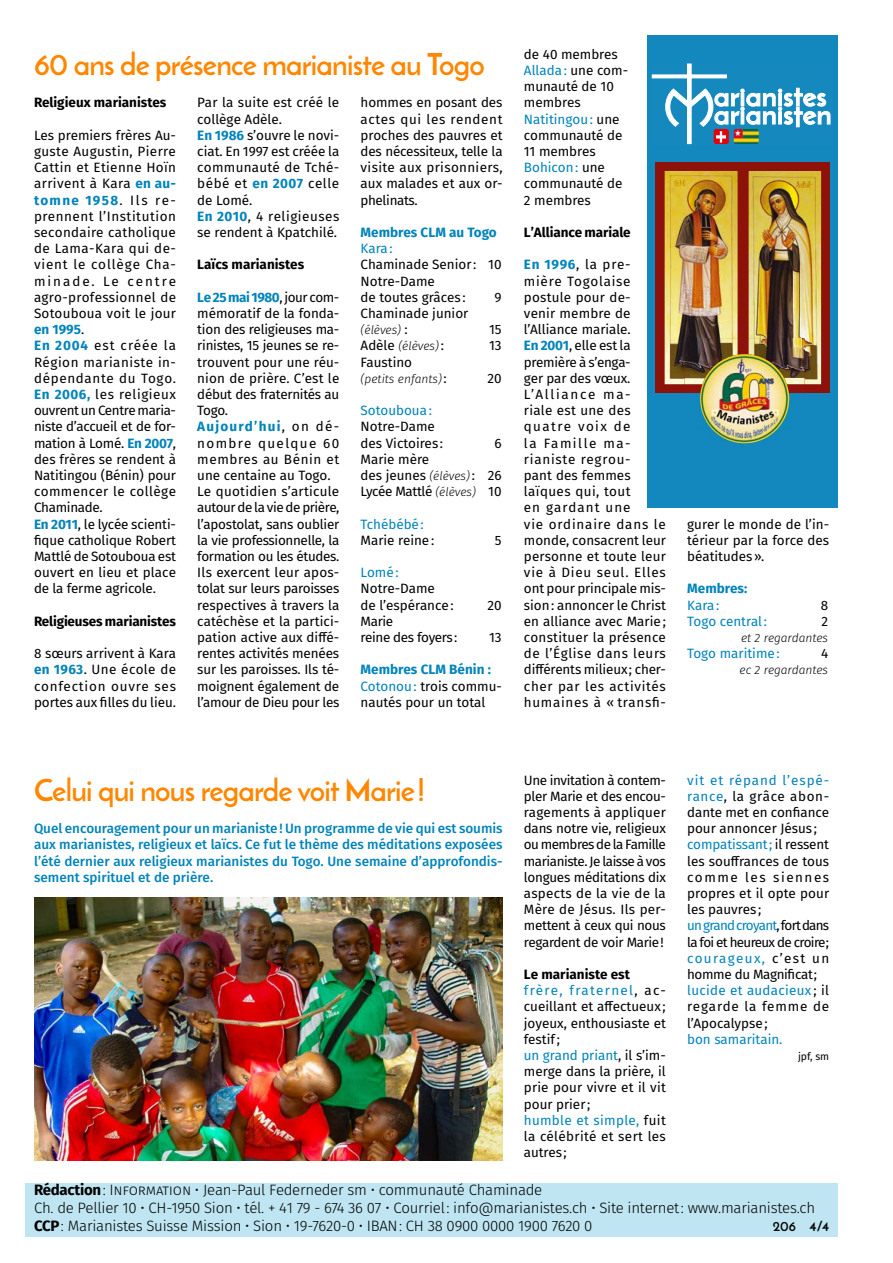
<style>
.page{position:relative;width:893px;height:1263px;background:#fff}
.page>*{position:absolute;margin:0;border:0;box-sizing:border-box;transform-origin:0 0}
.t1{font:700 30px "Josefin Sans";letter-spacing:-.025em;color:#ff8700}
.t2{font:300 15px/18px "Fira Sans";letter-spacing:-.015em;color:#000}
.t3{font:13.5px/16.2px "Fira Sans";color:#000}
.t4{font:500 13.5px/16.2px "Fira Sans";color:#0084bb;text-align:justify}
.t5{font:700 13.5px "Fira Sans";letter-spacing:-.005em;color:#000}
.t6{font:13.5px "Fira Sans";color:#0084bb}
.t7{font:700 13.5px "Fira Sans";color:#0084bb}
.t8{font:13.5px/16.2px "Fira Sans";letter-spacing:-.025em;color:#000}
.t9{font:700 13.5px "Josefin Sans";color:#000}
.t10{font:italic 300 12px "Fira Sans";color:#000}
.t11{font:10.5px "Fira Sans";color:#000}
.s1{font-weight:700;color:#0084bb}
.s2{font-weight:400;font-style:normal;font-size:13.5px}
.s3{font-weight:300;font-style:italic;font-size:12px}
.s4{color:#0084bb}
.s5{font-weight:700}
</style>
<div class="page">
<div style="left:26px;top:1183px;width:812px;height:54px;background:#bee5f1"></div>
<div style="left:648px;top:35px;width:190px;height:473px;background:#1288be"></div>
<div style="left:655px;top:162px;width:174px;height:231px;background:#8d120a"></div>
<img style="left:749px;top:171px;width:72px;height:213px">
<img style="left:665px;top:171px;width:73px;height:213px">
<svg style="left:652px;top:64px;width:178px;height:80px"></svg>
<img style="left:714px;top:129px;width:15px;height:15px">
<img style="left:734px;top:129px;width:25px;height:15px">
<img style="left:684px;top:339px;width:121px;height:105px">
<img style="left:749px;top:339px;width:34px;height:15px">
<img style="left:783px;top:339px;width:22px;height:26px">
<img style="left:789px;top:365px;width:16px;height:3px">
<img style="left:789px;top:368px;width:16px;height:3px">
<img style="left:789px;top:371px;width:16px;height:7px">
<img style="left:789px;top:378px;width:16px;height:6px">
<img style="left:684px;top:339px;width:25px;height:23px">
<img style="left:709px;top:339px;width:29px;height:15px">
<img style="left:684px;top:362px;width:16px;height:22px">
<img style="left:700px;top:354px;width:89px;height:89px">
<img style="left:34px;top:897px;width:469px;height:263px">
<h1 class="t1" style="left:34px;top:46px;width:453px">60 ans de présence marianiste au Togo</h1>
<p class="t5" style="left:34px;top:93px;width:134px">Religieux marianistes</p>
<p class="t3" style="left:34px;top:127px;width:144px">Les premiers frères Au&shy;guste Augustin, Pierre<br>Cattin et Etienne Hoïn arrivent à Kara <span class="s1">en au&shy;tomne 1958</span>. Ils re&shy;prennent l’Institution secondaire catholique de Lama-Kara qui de&shy;vient le collège Cha&shy;minade. Le centre agro-professionnel de<br>Sotouboua voit le jour <span class="s1">en 1995</span>.<br><span class="s1">En 2004</span> est créée la<br>Région marianiste in&shy;dépendante du Togo.<br><span class="s1">En 2006,</span> les religieux ouvrent un Centre maria&shy;niste d’accueil et de for&shy;mation à Lomé. <span class="s1">En 2007</span>, des frères se rendent à<br>Natitingou (Bénin) pour commencer le collège<br>Chaminade.<br><span class="s1">En 2011</span>, le lycée scienti&shy;fique catholique Robert<br>Mattlé de Sotouboua est ouvert en lieu et place de la ferme agricole.</p>
<p class="t5" style="left:34px;top:612px;width:144px">Religieuses marianistes</p>
<p class="t3" style="left:34px;top:645px;width:144px;text-align:justify">8 sœurs arrivent à Kara <span class="s1">en 1963</span>. Une école de confection ouvre ses portes aux filles du lieu.</p>
<p class="t3" style="left:197px;top:94px;width:144px">Par la suite est créé le collège Adèle.<br><span class="s1">En 1986</span> s’ouvre le novi&shy;ciat. En 1997 est créée la communauté de Tché&shy;bébé et <span class="s1">en 2007</span> celle de Lomé.<br><span class="s1">En 2010</span>, 4 religieuses se rendent à Kpatchilé.</p>
<p class="t5" style="left:197px;top:255px;width:108px">Laïcs marianistes</p>
<p class="t3" style="left:197px;top:289px;width:144px"><span class="s1">Le 25 mai 1980</span>, jour com&shy;mémoratif de la fonda&shy;tion des religieuses ma&shy;rinistes, 15 jeunes se re&shy;trouvent pour une réu&shy;nion de prière. C’est le début des fraternités au<br>Togo.<br><span class="s1">Aujourd’hui</span>, on dé&shy;nombre quelque 60 membres au Bénin et une centaine au Togo.<br>Le quotidien s’articule autour de la vie de prière, l’apostolat, sans oublier la vie professionnelle, la formation ou les études.<br>Ils exercent leur apos&shy;tolat sur leurs paroisses respectives à travers la catéchèse et la partici&shy;pation active aux diffé&shy;rentes activités menées sur les paroisses. Ils té&shy;moignent également de l’amour de Dieu pour les</p>
<p class="t3" style="left:361px;top:94px;width:144px;text-align:justify">hommes en posant des actes qui les rendent proches des pauvres et des nécessiteux, telle la visite aux prisonniers, aux malades et aux or&shy;phelinats.</p>
<p class="t7" style="left:361px;top:223px;width:138px">Membres CLM au Togo</p>
<p class="t6" style="left:361px;top:238px;width:34px">Kara:</p>
<p class="t3" style="left:361px;top:256px;width:143px">Chaminade Senior: 10<br>Notre-Dame<br>de toutes grâces :</p>
<p class="t3" style="left:494px;top:289px;width:9px">9</p>
<p class="t3" style="left:361px;top:305px;width:109px">Chaminade junior</p>
<p class="t10" style="left:361px;top:322px;width:48px">(élèves) <span class="s2">:</span></p>
<p class="t3" style="left:489px;top:321px;width:14px">15</p>
<p class="t10" style="left:361px;top:338px;width:85px"><span class="s2">Adèle</span> (élèves)<span class="s2">:</span></p>
<p class="t3" style="left:489px;top:337px;width:14px">13</p>
<p class="t3" style="left:361px;top:353px;width:53px">Faustino</p>
<p class="t10" style="left:361px;top:370px;width:88px">(petits enfants)<span class="s2">:</span></p>
<p class="t3" style="left:487px;top:370px;width:16px">20</p>
<p class="t6" style="left:361px;top:400px;width:73px">Sotouboua:</p>
<p class="t3" style="left:361px;top:418px;width:84px">Notre-Dame des Victoires :</p>
<p class="t3" style="left:494px;top:434px;width:9px">6</p>
<p class="t3" style="left:361px;top:451px;width:143px">Marie mère<br>des jeunes <span class="s3">(élèves)</span>: 26<br>Lycée Mattlé <span class="s3">(élèves)</span> 10</p>
<p class="t6" style="left:361px;top:514px;width:65px">Tchébébé:</p>
<p class="t3" style="left:361px;top:532px;width:75px">Marie reine:</p>
<p class="t3" style="left:495px;top:532px;width:8px">5</p>
<p class="t6" style="left:361px;top:562px;width:40px">Lomé:</p>
<p class="t3" style="left:361px;top:580px;width:95px">Notre-Dame<br>de l’espérance:</p>
<p class="t3" style="left:487px;top:596px;width:16px">20</p>
<p class="t8" style="left:361px;top:613px;width:98px">Marie<br>reine des foyers:</p>
<p class="t3" style="left:489px;top:629px;width:14px">13</p>
<p class="t3" style="left:361px;top:661px;width:143px"><span class="s1">Membres CLM Bénin :<br></span><span class="s4">Cotonou:</span> trois commu&shy;nautés pour un total</p>
<p class="t3" style="left:524px;top:46px;width:106px">de 40 membres<br><span class="s4">Allada:</span> une com&shy;munauté de 10 membres<br><span class="s4">Natitingou:</span> une communauté de<br>11 membres<br><span class="s4">Bohicon:</span> une communauté de<br>2 membres</p>
<p class="t5" style="left:524px;top:223px;width:108px">L’Alliance mariale</p>
<p class="t3" style="left:524px;top:256px;width:144px"><span class="s1">En 1996</span>, la pre&shy;mière Togolaise postule pour de-<br>venir membre de l’Alliance mariale.<br><span class="s1">En 2001</span>, elle est la première à s’enga-<br>ger par des vœux.<br>L’Alliance ma-<br>riale est une des quatre voix de<br>la Famille ma&shy;rianiste regrou-<br>pant des femmes laïques qui, tout<br>en gardant une<br>vie ordinaire dans le monde, consacrent leur personne et toute leur vie à Dieu seul. Elles ont pour principale mis&shy;sion: annoncer le Christ en alliance avec Marie; constituer la présence de l’Église dans leurs différents milieux; cher&shy;cher par les activités humaines à « transfi-</p>
<p class="t3" style="left:687px;top:515px;width:144px;text-align:justify">gurer le monde de l’in&shy;térieur par la force des béatitudes».</p>
<p class="t7" style="left:687px;top:579px;width:62px">Membres:</p>
<p class="t6" style="left:687px;top:595px;width:34px">Kara:</p>
<p class="t3" style="left:821px;top:596px;width:9px">8</p>
<p class="t6" style="left:687px;top:611px;width:81px">Togo central:</p>
<p class="t3" style="left:821px;top:613px;width:8px">2</p>
<p class="t10" style="left:741px;top:629px;width:89px">et 2 regardantes</p>
<p class="t6" style="left:687px;top:643px;width:94px">Togo maritime:</p>
<p class="t3" style="left:821px;top:645px;width:9px">4</p>
<p class="t10" style="left:739px;top:662px;width:90px">ec 2 regardantes</p>
<h1 class="t1" style="left:34px;top:771px;width:393px">Celui qui nous regarde voit Marie!</h1>
<p class="t4" style="left:34px;top:820px;width:470px">Quel encouragement pour un marianiste! Un programme de vie qui est soumis aux marianistes, religieux et laïcs. Ce fut le thème des méditations exposées l’été dernier aux religieux marianistes du Togo. Une semaine d’approfondis&shy;sement spirituel et de prière.</p>
<p class="t3" style="left:524px;top:771px;width:144px;text-align:justify">Une invitation à contem&shy;pler Marie et des encou&shy;ragements à appliquer dans notre vie, religieux ou membres de la Famille marianiste. Je laisse à vos longues méditations dix aspects de la vie de la Mère de Jésus. Ils per&shy;mettent à ceux qui nous regardent de voir Marie!</p>
<p class="t3" style="left:524px;top:966px;width:144px"><span class="s5">Le marianiste est </span><span class="s4">frère, fraternel</span>, ac&shy;cueillant et affectueux ; joyeux, enthousiaste et festif;<br><span class="s4">un grand priant</span>, il s’im&shy;merge dans la prière, il prie pour vivre et il vit pour prier;<br><span class="s4">humble et simple,</span> fuit la célébrité et sert les autres;</p>
<p class="t3" style="left:687px;top:771px;width:144px"><span class="s4">vit et répand l’espé&shy;rance</span>, la grâce abon&shy;dante met en confiance pour annoncer Jésus ; <span class="s4">compatissant;</span> il ressent les souffrances de tous comme les siennes propres et il opte pour les pauvres ;<br><span class="s4">un grand croyant</span>, fort dans la foi et heureux de croire; <span class="s4">courageux,</span> c’est un homme du Magnificat; <span class="s4">lucide et audacieux</span> ; il regarde la femme de l’Apocalypse;</p>
<p class="t6" style="left:687px;top:1029px;width:97px">bon samaritain.</p>
<p class="t11" style="left:798px;top:1048px;width:33px">jpf, sm</p>
<p class="t2" style="left:34px;top:1180px;width:783px"><span class="s5">Rédaction</span>: Information • Jean-Paul Federneder sm • communauté Chaminade<br>Ch. de Pellier 10 • CH-1950 Sion • tél. + 41 79 - 674 36 07 • Courriel: info@marianistes.ch • Site internet: www.marianistes.ch<br><span class="s5">CCP</span>: Marianistes Suisse Mission • Sion • 19-7620-0 • IBAN: CH 38 0900 0000 1900 7620 0</p>
<p class="t9" style="left:773px;top:1217px;width:58px">206 4/4</p>
</div>
